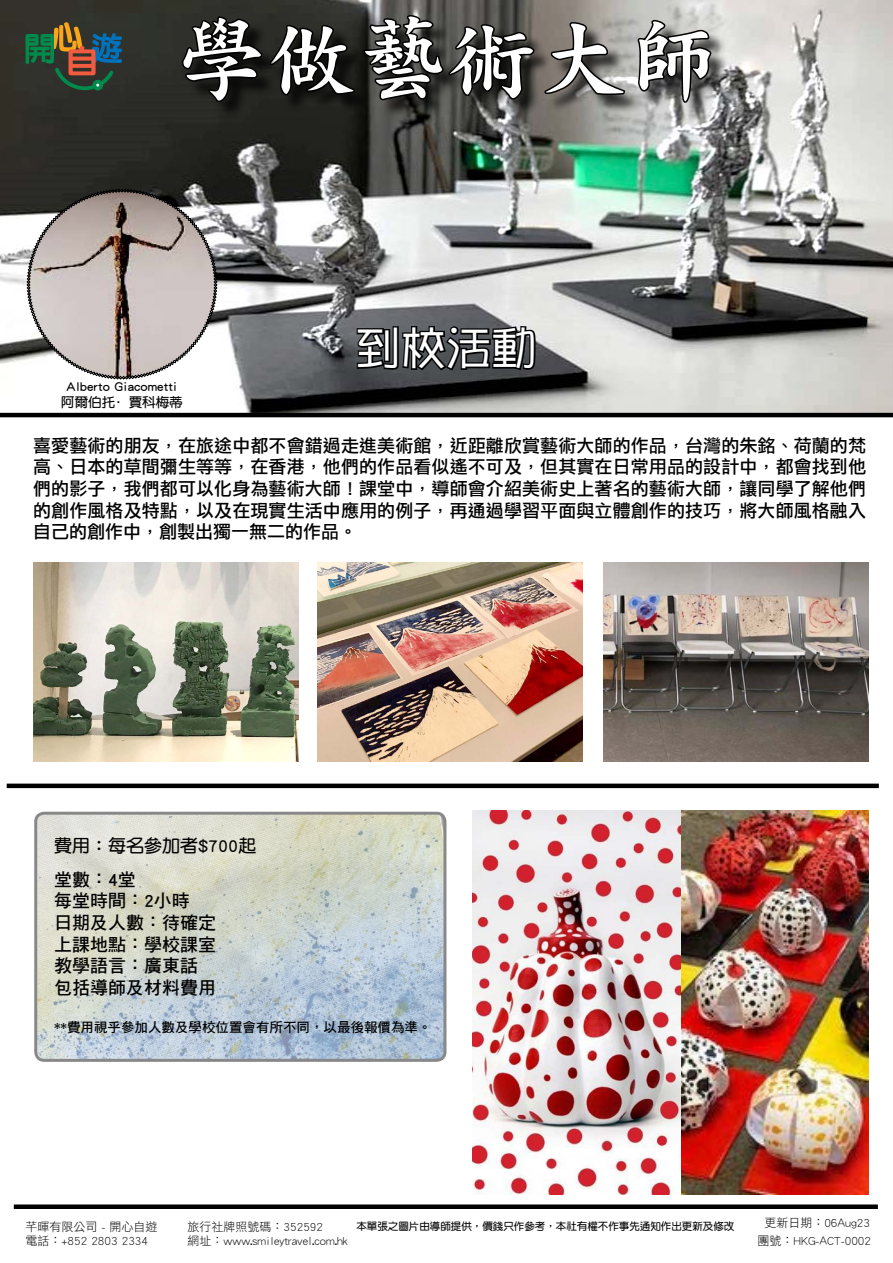
<style>
.page{position:relative;width:893px;height:1263px;background:#fff}
.page>*{position:absolute;margin:0;border:0;box-sizing:border-box;transform-origin:0 0}
.t1{font:90px "DF Kai Shu Std W7";letter-spacing:.005em;color:#fff}
.t2{font:45px "DFPOP1 Std W5";color:#fff}
.t3{font:18px/21.6px "DF Li Hei Std W5";letter-spacing:.005em;color:#000;text-align:justify}
.t4{font:18px/21.6px "DF Hei Std W7";color:#000}
.t5{font:18px "DF Yuan Std W7";color:#000}
.t6{font:13.5px "DF Hei Std W7";color:#000}
.t7{font:13.5px/16.2px "DF Yuan Std W7";color:#000;text-align:center}
.t8{font:12px "DF Hei Std W3";color:#000}
.t9{font:10.5px "DF Yuan Std W7";color:#000}
</style>
<div class="page">
<img style="left:38px;top:813px;width:407px;height:246px">
<div style="left:34px;top:812px;width:412px;height:250px;border:3px solid #000;border-radius:9px"></div>
<img style="left:0;top:0;width:893px;height:413px">
<svg style="left:26px;top:22px;width:96px;height:70px;background:#424c3c"></svg>
<div style="left:92px;top:80px;width:11px;height:10px;border:4px solid #008a4b;border-radius:50%"></div>
<hr style="left:0;top:413px;width:893px;height:4px;background:#000">
<div style="left:273px;top:27px;width:99px;height:86px;background:#000;opacity:.75"></div>
<div style="left:185px;top:19px;width:96px;height:101px;background:#242520"></div>
<svg style="left:180px;top:0;width:176px;height:104px"></svg>
<div style="left:14px;top:1204px;width:864px;height:5px;background:#000"></div>
<div style="left:366px;top:18px;width:96px;height:100px;background:#000;opacity:.75"></div>
<hr style="left:7px;top:784px;width:872px;height:4px;background:#000">
<div style="left:451px;top:26px;width:101px;height:92px;background:#000;opacity:.75"></div>
<svg style="left:362px;top:13px;width:174px;height:89px;background:#2b2b28"></svg>
<div style="left:547px;top:25px;width:96px;height:88px;background:#000;opacity:.75"></div>
<svg style="left:543px;top:21px;width:83px;height:76px;background:#6b6763"></svg>
<div style="left:641px;top:23px;width:89px;height:97px;background:#000;opacity:.75"></div>
<svg style="left:634px;top:18px;width:79px;height:86px;background:#626261"></svg>
<svg style="left:355px;top:324px;width:182px;height:49px;background:#262729"></svg>
<svg style="left:27px;top:189px;width:190px;height:190px;background:#b3aaa7"></svg>
<img style="left:33px;top:562px;width:265px;height:199px">
<img style="left:317px;top:562px;width:265px;height:199px">
<img style="left:603px;top:562px;width:265px;height:199px">
<img style="left:680px;top:810px;width:188px;height:384px">
<img style="left:473px;top:810px;width:207px;height:384px">
<h1 class="t1" style="left:176px;top:10px;width:543px">學做藝術大師</h1>
<p class="t7" style="left:61px;top:377px;width:123px">Alberto Giacometti阿爾伯托·賈科梅蒂</p>
<h2 class="t2" style="left:356px;top:324px;width:181px">到校活動</h2>
<p class="t3" style="left:33px;top:434px;width:834px">喜愛藝術的朋友，在旅途中都不會錯過走進美術館，近距離欣賞藝術大師的作品，台灣的朱銘、荷蘭的梵高、日本的草間彌生等等，在香港，他們的作品看似遙不可及，但其實在日常用品的設計中，都會找到他們的影子，我們都可以化身為藝術大師！課堂中，導師會介紹美術史上著名的藝術大師，讓同學了解他們的創作風格及特點，以及在現實生活中應用的例子，再通過學習平面與立體創作的技巧，將大師風格融入自己的創作中，創製出獨一無二的作品。</p>
<p class="t5" style="left:54px;top:835px;width:204px">費用：每名參加者$700起</p>
<p class="t4" style="left:54px;top:868px;width:163px">堂數：4堂<br>每堂時間：2小時<br>日期及人數：待確定上課地點：學校課室教學語言：廣東話包括導師及材料費用</p>
<p class="t6" style="left:54px;top:1019px;width:379px">**費用視乎參加人數及學校位置會有所不同，以最後報價為準。</p>
<p class="t8" style="left:764px;top:1216px;width:107px">更新日期：06Aug23</p>
<p class="t8" style="left:26px;top:1220px;width:133px">芊暉有限公司 - 開心自遊</p>
<p class="t8" style="left:188px;top:1220px;width:137px">旅行社牌照號碼：352592</p>
<p class="t8" style="left:26px;top:1234px;width:124px">電話：+852 2803 2334</p>
<p class="t8" style="left:188px;top:1234px;width:162px">網址：www.smileytravel.com.hk</p>
<p class="t8" style="left:758px;top:1234px;width:115px">團號：HKG-ACT-0002</p>
<p class="t9" style="left:356px;top:1221px;width:379px">本單張之圖片由導師提供，價錢只作參考，本社有權不作事先通知作出更新及修改</p>
</div>
